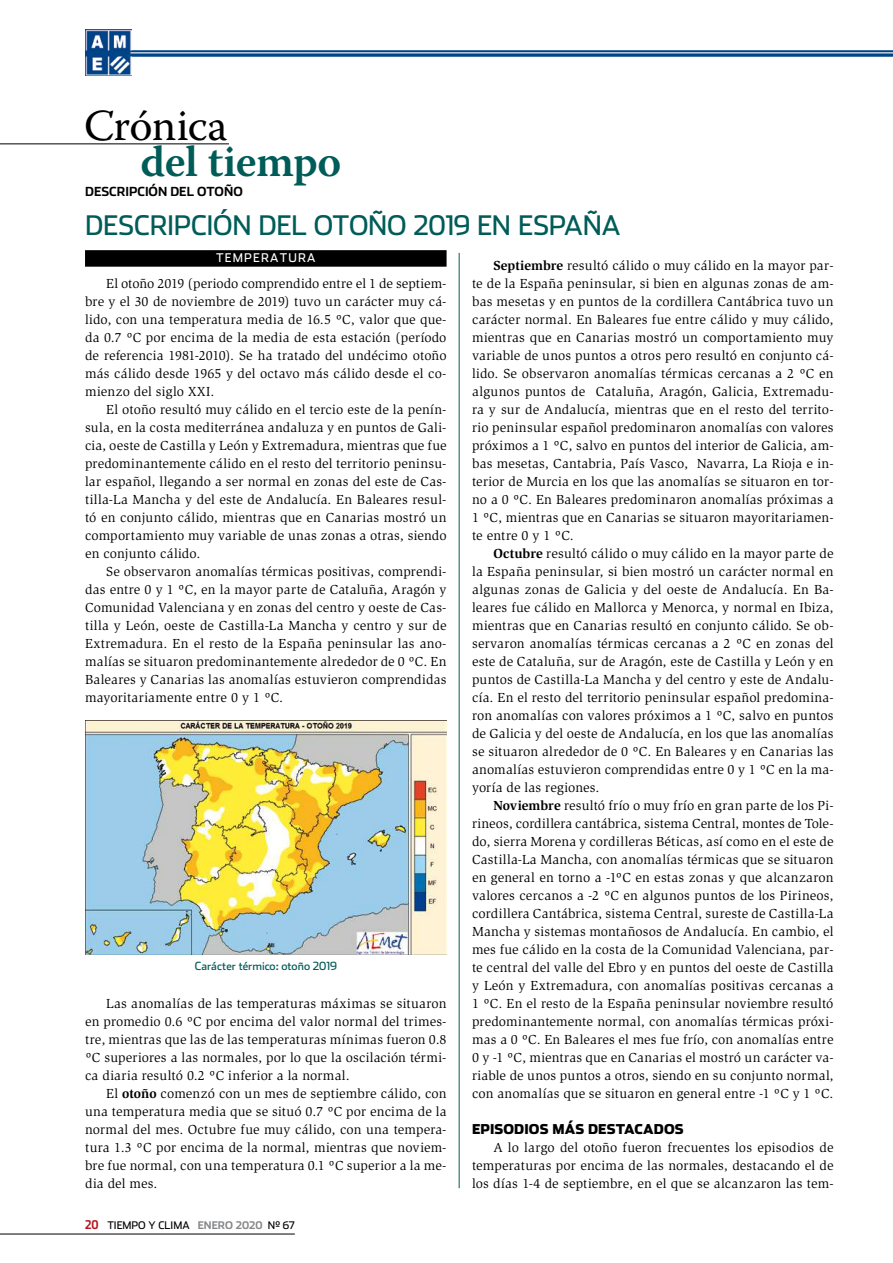
<style>
.page{position:relative;width:893px;height:1263px;background:#fff}
.page>*{position:absolute;margin:0;border:0;box-sizing:border-box;transform-origin:0 0}
.t1{font:600 44.1px "Warnock Pro";letter-spacing:-.015em;color:#005c58}
.t2{font:44.1px "Warnock Pro";letter-spacing:-.02em;color:#000}
.t3{font:27px "Stainless";letter-spacing:-.015em;color:#005c58}
.t4{font:13.5px/18px "Slimbach Std";letter-spacing:.01em;color:#000;text-align:justify}
.t5{font:900 13.5px "Stainless";letter-spacing:.01em;color:#000}
.t6{font:700 12.45px "Stainless";color:#000}
.t7{font:12px "Stainless";letter-spacing:.1em;color:#fff}
.t8{font:11.25px "Stainless";letter-spacing:-.005em;color:#005c58}
.t9{font:10.5px "Stainless";color:#000}
.s1{font-weight:700}
.s2{font-family:"Stainless Cond";font-weight:700;font-size:12px;color:#b51621}
.s3{font-weight:700;color:#87888a}
</style>
<div class="page">
<hr style="left:0;top:1234px;width:295px;height:1px;background:#000">
<img style="left:85px;top:30px;width:46px;height:46px">
<svg style="left:85px;top:50px;width:808px;height:6px;background:#205a95"></svg>
<hr style="left:130px;top:52px;width:763px;height:1px;background:#fff">
<div style="left:85px;top:250px;width:362px;height:17px;background:#000"></div>
<img style="left:86px;top:720px;width:361px;height:235px">
<hr style="left:459px;top:253px;width:1px;height:935px;background:#005c58">
<hr style="left:0;top:144px;width:229px;height:1px;background:#000">
<h1 class="t2" style="left:84px;top:99px;width:145px">Crónica</h1>
<h1 class="t1" style="left:141px;top:135px;width:202px">del tiempo</h1>
<p class="t6" style="left:85px;top:184px;width:159px">DESCRIPCIÓN DEL OTOÑO</p>
<h2 class="t3" style="left:85px;top:210px;width:248px">DESCRIPCIÓN DEL OTOÑO</h2>
<h2 class="t3" style="left:414px;top:210px;width:208px">2019 EN ESPAÑA</h2>
<p class="t7" style="left:216px;top:251px;width:101px">TEMPERATURA</p>
<p class="t4" style="left:85px;top:275px;width:363px;text-indent:21px">El otoño 2019 (periodo comprendido entre el 1 de septiem&shy;bre y el 30 de noviembre de 2019) tuvo un carácter muy cá&shy;lido, con una temperatura media de 16.5 ºC, valor que que&shy;da 0.7 ºC por encima de la media de esta estación (período de referencia 1981-2010). Se ha tratado del undécimo otoño más cálido desde 1965 y del octavo más cálido desde el co&shy;mienzo del siglo XXI.</p>
<p class="t4" style="left:85px;top:401px;width:363px;text-indent:21px">El otoño resultó muy cálido en el tercio este de la penín&shy;sula, en la costa mediterránea andaluza y en puntos de Gali&shy;cia, oeste de Castilla y León y Extremadura, mientras que fue predominantemente cálido en el resto del territorio peninsu&shy;lar español, llegando a ser normal en zonas del este de Cas&shy;tilla-La Mancha y del este de Andalucía. En Baleares resul&shy;tó en conjunto cálido, mientras que en Canarias mostró un comportamiento muy variable de unas zonas a otras, siendo en conjunto cálido.</p>
<p class="t4" style="left:85px;top:563px;width:363px;text-indent:21px">Se observaron anomalías térmicas positivas, comprendi&shy;das entre 0 y 1 ºC, en la mayor parte de Cataluña, Aragón y Comunidad Valenciana y en zonas del centro y oeste de Cas&shy;tilla y León, oeste de Castilla-La Mancha y centro y sur de Extremadura. En el resto de la España peninsular las ano&shy;malías se situaron predominantemente alrededor de 0 ºC. En Baleares y Canarias las anomalías estuvieron comprendidas mayoritariamente entre 0 y 1 ºC.</p>
<p class="t8" style="left:195px;top:959px;width:143px">CARÁCTER TÉRMICO: OTOÑO 2019</p>
<p class="t4" style="left:85px;top:994px;width:363px;text-indent:21px">Las anomalías de las temperaturas máximas se situaron en promedio 0.6 ºC por encima del valor normal del trimes&shy;tre, mientras que las de las temperaturas mínimas fueron 0.8 ºC superiores a las normales, por lo que la oscilación térmi&shy;ca diaria resultó 0.2 ºC inferior a la normal.</p>
<p class="t4" style="left:85px;top:1084px;width:363px;text-indent:21px">El <span class="s1">otoño</span> comenzó con un mes de septiembre cálido, con una temperatura media que se situó 0.7 ºC por encima de la normal del mes. Octubre fue muy cálido, con una tempera&shy;tura 1.3 ºC por encima de la normal, mientras que noviem&shy;bre fue normal, con una temperatura 0.1 ºC superior a la me&shy;dia del mes.</p>
<p class="t9" style="left:85px;top:1219px;width:211px"><span class="s2">20</span> TIEMPO Y CLI MA <span class="s3">ENERO 2020</span> Nº 67</p>
<p class="t4" style="left:472px;top:256px;width:363px;text-indent:21px"><span class="s1">Septiembre</span> resultó cálido o muy cálido en la mayor par&shy;te de la España peninsular, si bien en algunas zonas de am&shy;bas mesetas y en puntos de la cordillera Cantábrica tuvo un carácter normal. En Baleares fue entre cálido y muy cálido, mientras que en Canarias mostró un comportamiento muy variable de unos puntos a otros pero resultó en conjunto cá&shy;lido. Se observaron anomalías térmicas cercanas a 2 ºC en algunos puntos de Cataluña, Aragón, Galicia, Extremadu&shy;ra y sur de Andalucía, mientras que en el resto del territo&shy;rio peninsular español predominaron anomalías con valores próximos a 1 ºC, salvo en puntos del interior de Galicia, am&shy;bas mesetas, Cantabria, País Vasco, Navarra, La Rioja e in&shy;terior de Murcia en los que las anomalías se situaron en tor&shy;no a 0 ºC. En Baleares predominaron anomalías próximas a 1 ºC, mientras que en Canarias se situaron mayoritariamen&shy;te entre 0 y 1 ºC.</p>
<p class="t4" style="left:472px;top:544px;width:363px;text-indent:21px"><span class="s1">Octubre</span> resultó cálido o muy cálido en la mayor parte de la España peninsular, si bien mostró un carácter normal en algunas zonas de Galicia y del oeste de Andalucía. En Ba&shy;leares fue cálido en Mallorca y Menorca, y normal en Ibiza, mientras que en Canarias resultó en conjunto cálido. Se ob&shy;servaron anomalías térmicas cercanas a 2 ºC en zonas del este de Cataluña, sur de Aragón, este de Castilla y León y en puntos de Castilla-La Mancha y del centro y este de Andalu&shy;cía. En el resto del territorio peninsular español predomina&shy;ron anomalías con valores próximos a 1 ºC, salvo en puntos de Galicia y del oeste de Andalucía, en los que las anomalías se situaron alrededor de 0 ºC. En Baleares y en Canarias las anomalías estuvieron comprendidas entre 0 y 1 ºC en la ma&shy;yoría de las regiones.</p>
<p class="t4" style="left:472px;top:796px;width:363px;text-indent:21px"><span class="s1">Noviembre</span> resultó frío o muy frío en gran parte de los Pi&shy;rineos, cordillera cantábrica, sistema Central, montes de Tole&shy;do, sierra Morena y cordilleras Béticas, así como en el este de Castilla-La Mancha, con anomalías térmicas que se situaron en general en torno a -1ºC en estas zonas y que alcanzaron valores cercanos a -2 ºC en algunos puntos de los Pirineos, cordillera Cantábrica, sistema Central, sureste de Castilla-La Mancha y sistemas montañosos de Andalucía. En cambio, el mes fue cálido en la costa de la Comunidad Valenciana, par&shy;te central del valle del Ebro y en puntos del oeste de Castilla y León y Extremadura, con anomalías positivas cercanas a 1 ºC. En el resto de la España peninsular noviembre resultó predominantemente normal, con anomalías térmicas próxi&shy;mas a 0 ºC. En Baleares el mes fue frío, con anomalías entre 0 y -1 ºC, mientras que en Canarias el mostró un carácter va&shy;riable de unos puntos a otros, siendo en su conjunto normal, con anomalías que se situaron en general entre -1 ºC y 1 ºC.</p>
<p class="t5" style="left:472px;top:1121px;width:213px">EPISODIOS MÁS DESTACADOS</p>
<p class="t4" style="left:472px;top:1138px;width:363px;text-indent:21px">A lo largo del otoño fueron frecuentes los episodios de temperaturas por encima de las normales, destacando el de los días 1-4 de septiembre, en el que se alcanzaron las tem-</p>
</div>
